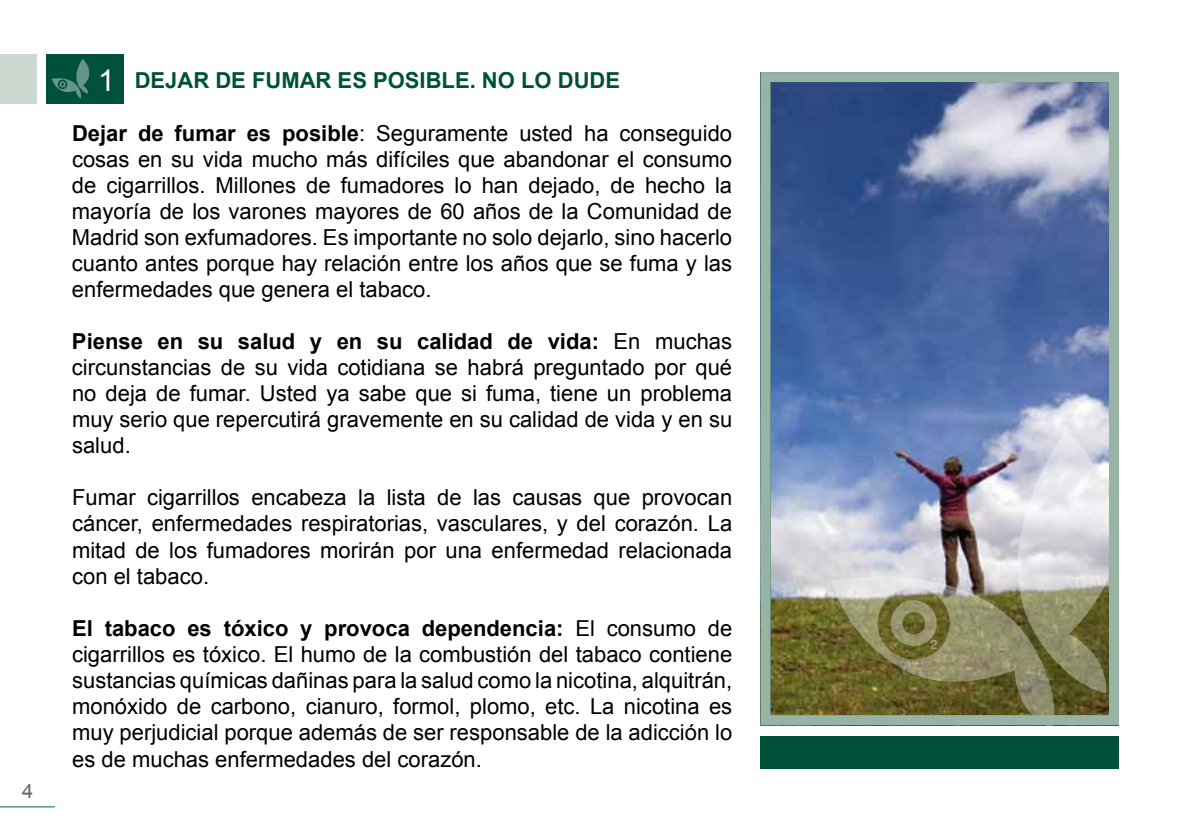
<style>
.page{position:relative;width:1191px;height:840px;background:#fff}
.page>*{position:absolute;margin:0;border:0;box-sizing:border-box;transform-origin:0 0}
.t1{font:30px "Arial";color:#fff}
.t2{font:22px/26px "Arial";color:#000;text-align:justify}
.t3{font:700 22px "Arial";color:#00513b}
.t4{font:20px "Arial";color:#646567}
.s1{font-weight:700}
</style>
<div class="page">
<hr style="left:0;top:806px;width:55px;height:1px;background:#006742">
<div style="left:0;top:54px;width:123px;height:49px;background:#00513b"></div>
<div style="left:0;top:54px;width:45px;height:49px;background:#cad8d0"></div>
<div style="left:37px;top:52px;width:8px;height:53px;background:#fff"></div>
<svg style="left:52px;top:59px;width:38px;height:39px"></svg>
<img style="left:771px;top:83px;width:337px;height:630px">
<img style="left:831px;top:430px;width:286px;height:296px">
<div style="left:760px;top:72px;width:359px;height:652px;border:10px solid #97b3a4"></div>
<div style="left:760px;top:736px;width:359px;height:32px;background:#00513b"></div>
<p class="t4" style="left:22px;top:777px;width:13px">4</p>
<h1 class="t1" style="left:98px;top:61px;width:18px">1</h1>
<p class="t3" style="left:135px;top:66px;width:487px">DEJAR DE FUMAR ES POSIBLE. NO LO DUDE</p>
<p class="t2" style="left:72px;top:120px;width:661px"><span class="s1">Dejar de fumar es posible</span>: Seguramente usted ha conseguido cosas en su vida mucho más difíciles que abandonar el consumo de cigarrillos. Millones de fumadores lo han dejado, de hecho la mayoría de los varones mayores de 60 años de la Comunidad de Madrid son exfumadores. Es importante no solo dejarlo, sino hacerlo cuanto antes porque hay relación entre los años que se fuma y las enfermedades que genera el tabaco.</p>
<p class="t2" style="left:72px;top:328px;width:662px"><span class="s1">Piense en su salud y en su calidad de vida:</span> En muchas circunstancias de su vida cotidiana se habrá preguntado por qué no deja de fumar. Usted ya sabe que si fuma, tiene un problema muy serio que repercutirá gravemente en su calidad de vida y en su salud.</p>
<p class="t2" style="left:72px;top:484px;width:661px">Fumar cigarrillos encabeza la lista de las causas que provocan cáncer, enfermedades respiratorias, vasculares, y del corazón. La mitad de los fumadores morirán por una enfermedad relacionada con el tabaco.</p>
<p class="t2" style="left:72px;top:614px;width:661px"><span class="s1">El tabaco es tóxico y provoca dependencia:</span> El consumo de cigarrillos es tóxico. El humo de la combustión del tabaco contiene sustancias químicas dañinas para la salud como la nicotina, alquitrán, monóxido de carbono, cianuro, formol, plomo, etc. La nicotina es muy perjudicial porque además de ser responsable de la adicción lo es de muchas enfermedades del corazón.</p>
</div>
